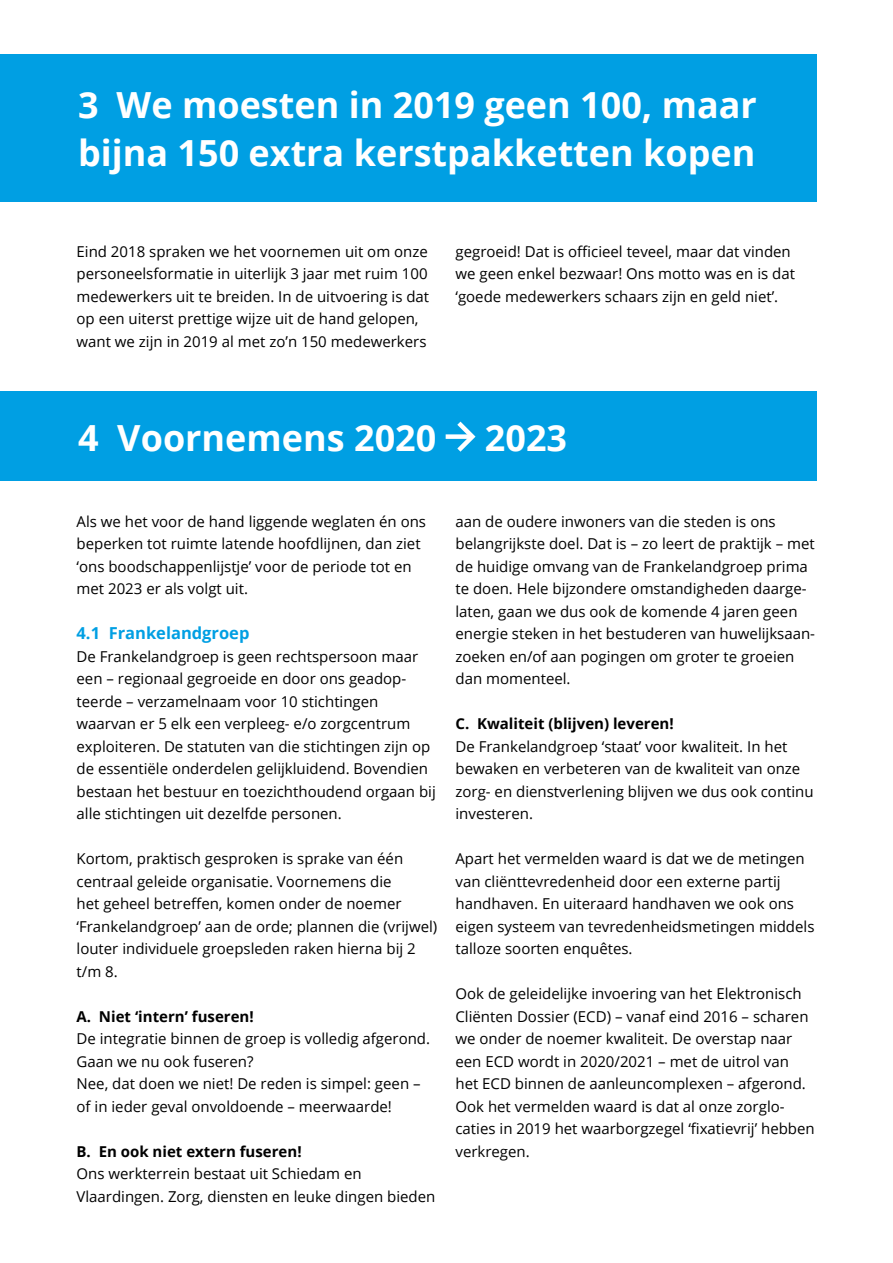
<style>
.page{position:relative;width:893px;height:1263px;background:#fff}
.page>*{position:absolute;margin:0;border:0;box-sizing:border-box;transform-origin:0 0}
.t1{font:700 36px/48px "Open Sans";color:#fff}
.t2{font:700 16.5px "Open Sans";color:#009fe3}
.t3{font:15px/22.5px "Open Sans";color:#000}
.t4{font:700 15px "Open Sans";color:#000}
</style>
<div class="page">
<div style="left:0;top:54px;width:816px;height:148px;background:#009fe3"></div>
<div style="left:0;top:392px;width:816px;height:89px;background:#009fe3"></div>
<div style="left:446px;top:434px;width:24px;height:5px;background:#fff"></div>
<svg style="left:453px;top:421px;width:23px;height:31px"></svg>
<h1 class="t1" style="left:78px;top:80px;width:680px">3 We moesten in 2019 geen 100, maar bijna 150 extra kerstpakketten kopen</h1>
<p class="t3" style="left:77px;top:239px;width:354px">Eind 2018 spraken we het voornemen uit om onze personeelsformatie in uiterlijk 3 jaar met ruim 100 medewerkers uit te breiden. In de uitvoering is dat op een uiterst prettige wijze uit de hand gelopen, want we zijn in 2019 al met zo’n 150 medewerkers</p>
<p class="t3" style="left:455px;top:239px;width:341px">gegroeid! Dat is officieel teveel, maar dat vinden we geen enkel bezwaar! Ons motto was en is dat ‘goede medewerkers schaars zijn en geld niet’.</p>
<h1 class="t1" style="left:78px;top:413px;width:360px">4 Voornemens 2020</h1>
<h1 class="t1" style="left:485px;top:413px;width:84px">2023</h1>
<p class="t3" style="left:77px;top:509px;width:351px">Als we het voor de hand liggende weglaten én ons beperken tot ruimte latende hoofdlijnen, dan ziet ‘ons boodschappenlijstje’ voor de periode tot en met 2023 er als volgt uit.</p>
<p class="t2" style="left:77px;top:621px;width:174px">4.1 Frankelandgroep</p>
<p class="t3" style="left:77px;top:644px;width:361px">De Frankelandgroep is geen rechtspersoon maar een – regionaal gegroeide en door ons geadop&shy;teerde – verzamelnaam voor 10 stichtingen waarvan er 5 elk een verpleeg- e/o zorgcentrum exploiteren. De statuten van die stichtingen zijn op de essentiële onderdelen gelijkluidend. Bovendien bestaan het bestuur en toezichthoudend orgaan bij alle stichtingen uit dezelfde personen.</p>
<p class="t3" style="left:77px;top:847px;width:362px">Kortom, praktisch gesproken is sprake van één centraal geleide organisatie. Voornemens die<br>het geheel betreffen, komen onder de noemer ‘Frankelandgroep’ aan de orde; plannen die (vrijwel) louter individuele groepsleden raken hierna bij 2 t/m 8.</p>
<p class="t4" style="left:77px;top:1005px;width:179px">A. Niet ‘intern’ fuseren!</p>
<p class="t3" style="left:77px;top:1027px;width:355px">De integratie binnen de groep is volledig afgerond.<br>Gaan we nu ook fuseren?<br>Nee, dat doen we niet! De reden is simpel: geen – of in ieder geval onvoldoende – meerwaarde!</p>
<p class="t4" style="left:77px;top:1140px;width:227px">B. En ook niet extern fuseren!</p>
<p class="t3" style="left:77px;top:1162px;width:360px">Ons werkterrein bestaat uit Schiedam en<br>Vlaardingen. Zorg, diensten en leuke dingen bieden</p>
<p class="t3" style="left:455px;top:509px;width:361px">aan de oudere inwoners van die steden is ons belangrijkste doel. Dat is – zo leert de praktijk – met de huidige omvang van de Frankelandgroep prima te doen. Hele bijzondere omstandigheden daarge&shy;laten, gaan we dus ook de komende 4 jaren geen energie steken in het bestuderen van huwelijksaan&shy;zoeken en/of aan pogingen om groter te groeien dan momenteel.</p>
<p class="t4" style="left:455px;top:713px;width:220px">C. Kwaliteit (blijven) leveren!</p>
<p class="t3" style="left:455px;top:734px;width:360px">De Frankelandgroep ‘staat’ voor kwaliteit. In het bewaken en verbeteren van de kwaliteit van onze zorg- en dienstverlening blijven we dus ook continu investeren.</p>
<p class="t3" style="left:455px;top:847px;width:361px">Apart het vermelden waard is dat we de metingen van cliënttevredenheid door een externe partij handhaven. En uiteraard handhaven we ook ons eigen systeem van tevredenheidsmetingen middels talloze soorten enquêtes.</p>
<p class="t3" style="left:455px;top:982px;width:361px">Ook de geleidelijke invoering van het Elektronisch Cliënten Dossier (ECD) – vanaf eind 2016 – scharen we onder de noemer kwaliteit. De overstap naar een ECD wordt in 2020/2021 – met de uitrol van het ECD binnen de aanleuncomplexen – afgerond.<br>Ook het vermelden waard is dat al onze zorglo&shy;caties in 2019 het waarborgzegel ‘fixatievrij’ hebben verkregen.</p>
</div>
